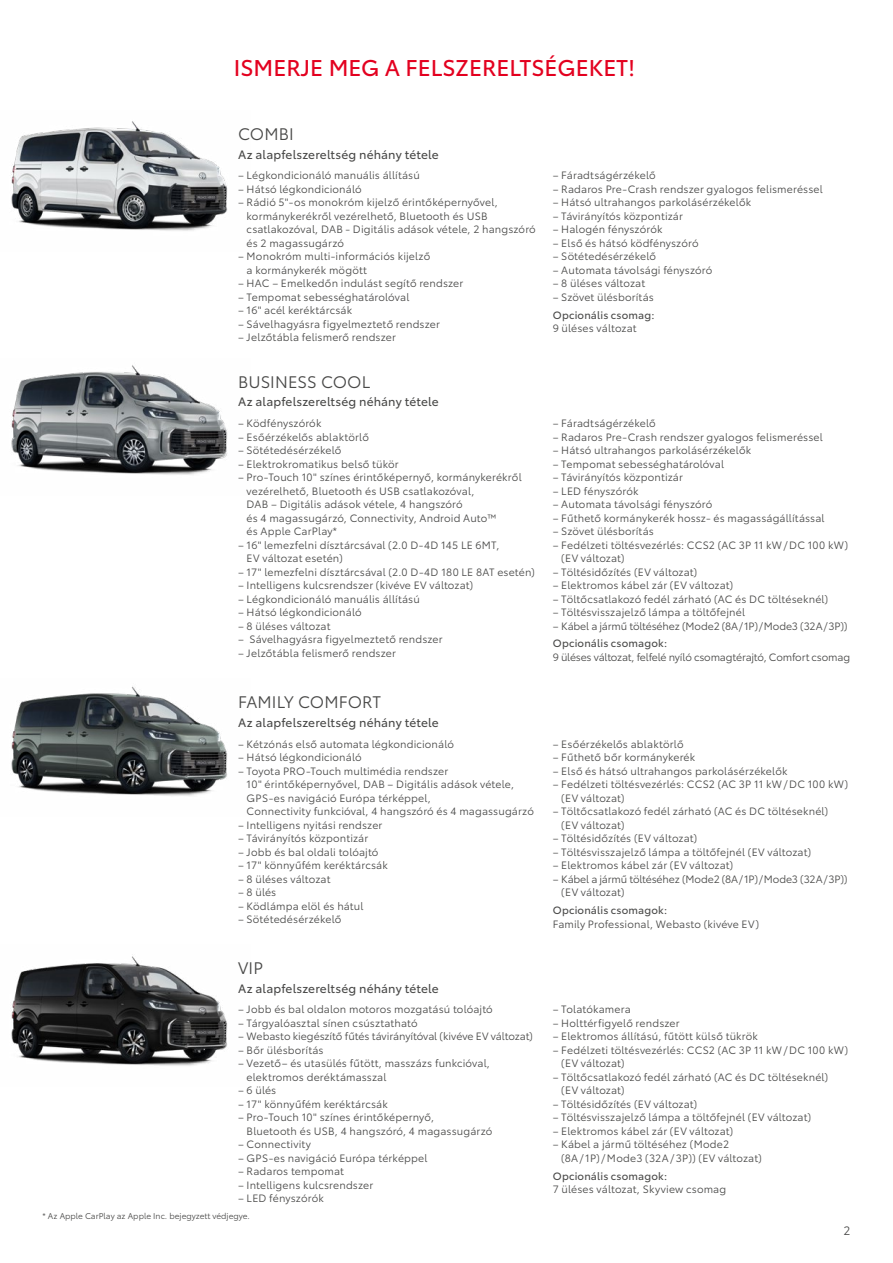
<style>
.page{position:relative;width:893px;height:1263px;background:#fff}
.page>*{position:absolute;margin:0;border:0;box-sizing:border-box;transform-origin:0 0}
.t1{font:22.5px "Toyota Type";color:#e3001f}
.t2{font:16.5px "Toyota Type";letter-spacing:.005em;color:#494948}
.t3{font:12px "Toyota Type";letter-spacing:.01em;color:#494948}
.t4{font:12px "Toyota Type";color:#494948}
.t5{font:10.5px/13.5px "Toyota Type";letter-spacing:.015em;color:#494948}
.t6{font:10.5px/13.5px "Toyota Type";letter-spacing:-.01em;color:#494948}
.t7{font:10.5px "Toyota Type";letter-spacing:.02em;color:#494948}
.t8{font:10.5px "Toyota Type";letter-spacing:-.015em;color:#494948}
.t9{font:10.5px "Toyota Type";letter-spacing:-.005em;color:#494948}
.t10{font:8.25px "Toyota Type";color:#494948}
</style>
<div class="page">
<img style="left:11px;top:121px;width:217px;height:110px">
<img style="left:11px;top:365px;width:217px;height:110px">
<img style="left:11px;top:686px;width:217px;height:110px">
<img style="left:11px;top:954px;width:216px;height:112px">
<h1 class="t1" style="left:234px;top:51px;width:403px">ISMERJE MEG A FELSZERELTSÉGEKET!</h1>
<h2 class="t2" style="left:238px;top:122px;width:57px">COMBI</h2>
<p class="t3" style="left:238px;top:145px;width:202px">Az alapfelszereltség néhány tétele</p>
<p class="t5" style="left:238px;top:168px;width:183px">– Légkondicionáló manuális állítású</p>
<p class="t5" style="left:238px;top:181px;width:125px">– Hátsó légkondicionáló</p>
<p class="t5" style="left:247px;top:195px;width:291px;text-indent:-9px">– Rádió 5"-os monokróm kijelző érintőképernyővel, kormánykerékről vezérelhető, Bluetooth és USB csatlakozóval, DAB - Digitális adások vétele, 2 hangszóró és 2 magassugárzó</p>
<p class="t5" style="left:247px;top:249px;width:185px;text-indent:-9px">– Monokróm multi‑információs kijelző a kormánykerék mögött</p>
<p class="t5" style="left:238px;top:276px;width:227px">– HAC – Emelkedőn indulást segítő rendszer</p>
<p class="t5" style="left:238px;top:289px;width:173px">– Tempomat sebességhatárolóval</p>
<p class="t5" style="left:238px;top:303px;width:116px">– 16" acél keréktárcsák</p>
<p class="t5" style="left:238px;top:316px;width:203px">– Sávelhagyásra figyelmeztető rendszer</p>
<p class="t5" style="left:238px;top:330px;width:159px">– Jelzőtábla felismerő rendszer</p>
<h2 class="t2" style="left:238px;top:370px;width:134px">BUSINESS COOL</h2>
<p class="t3" style="left:238px;top:393px;width:202px">Az alapfelszereltség néhány tétele</p>
<p class="t5" style="left:238px;top:416px;width:85px">– Ködfényszórók</p>
<p class="t5" style="left:238px;top:429px;width:132px">– Esőérzékelős ablaktörlő</p>
<p class="t5" style="left:238px;top:443px;width:105px">– Sötétedésérzékelő</p>
<p class="t5" style="left:238px;top:456px;width:162px">– Elektrokromatikus belső tükör</p>
<p class="t5" style="left:247px;top:470px;width:277px;text-indent:-9px">– Pro-Touch 10" színes érintőképernyő, kormánykerékről vezérelhető, Bluetooth és USB csatlakozóval,<br>DAB – Digitális adások vétele, 4 hangszóró<br>és 4 magassugárzó, Connectivity, Android Auto™<br>és Apple CarPlay*</p>
<p class="t5" style="left:247px;top:537px;width:254px;text-indent:-9px">– 16" lemezfelni dísztárcsával (2.0 D-4D 145 LE 6MT,<br>EV változat esetén)</p>
<p class="t5" style="left:238px;top:564px;width:298px">– 17" lemezfelni dísztárcsával (2.0 D-4D 180 LE 8AT esetén)</p>
<p class="t5" style="left:238px;top:578px;width:237px">– Intelligens kulcsrendszer (kivéve EV változat)</p>
<p class="t5" style="left:238px;top:591px;width:183px">– Légkondicionáló manuális állítású</p>
<p class="t5" style="left:238px;top:605px;width:125px">– Hátsó légkondicionáló</p>
<p class="t5" style="left:238px;top:618px;width:94px">– 8 üléses változat</p>
<p class="t5" style="left:238px;top:632px;width:206px">– Sávelhagyásra figyelmeztető rendszer</p>
<p class="t5" style="left:238px;top:645px;width:159px">– Jelzőtábla felismerő rendszer</p>
<h2 class="t2" style="left:238px;top:690px;width:144px">FAMILY COMFORT</h2>
<p class="t3" style="left:238px;top:714px;width:202px">Az alapfelszereltség néhány tétele</p>
<p class="t5" style="left:238px;top:736px;width:217px">– Kétzónás első automata légkondicionáló</p>
<p class="t5" style="left:238px;top:750px;width:125px">– Hátsó légkondicionáló</p>
<p class="t5" style="left:247px;top:763px;width:289px;text-indent:-9px">– Toyota PRO-Touch multimédia rendszer<br>10" érintőképernyővel, DAB – Digitális adások vétele, GPS-es navigáció Európa térképpel,<br>Connectivity funkcióval, 4 hangszóró és 4 magassugárzó</p>
<p class="t5" style="left:238px;top:817px;width:146px">– Intelligens nyitási rendszer</p>
<p class="t5" style="left:238px;top:831px;width:132px">– Távirányítós központizár</p>
<p class="t5" style="left:238px;top:844px;width:142px">– Jobb és bal oldali tolóajtó</p>
<p class="t5" style="left:238px;top:858px;width:151px">– 17" könnyűfém keréktárcsák</p>
<p class="t5" style="left:238px;top:871px;width:94px">– 8 üléses változat</p>
<p class="t5" style="left:238px;top:885px;width:40px">– 8 ülés</p>
<p class="t5" style="left:238px;top:898px;width:127px">– Ködlámpa elöl és hátul</p>
<p class="t5" style="left:238px;top:912px;width:105px">– Sötétedésérzékelő</p>
<h2 class="t2" style="left:238px;top:956px;width:26px">VIP</h2>
<p class="t3" style="left:238px;top:979px;width:202px">Az alapfelszereltség néhány tétele</p>
<p class="t5" style="left:238px;top:1002px;width:256px">– Jobb és bal oldalon motoros mozgatású tolóajtó</p>
<p class="t5" style="left:238px;top:1015px;width:181px">– Tárgyalóasztal sínen csúsztatható</p>
<p class="t9" style="left:238px;top:1029px;width:296px">– Webasto kiegészítő fűtés távirányítóval (kivéve EV változat)</p>
<p class="t5" style="left:238px;top:1042px;width:87px">– Bőr ülésborítás</p>
<p class="t5" style="left:247px;top:1056px;width:245px;text-indent:-9px">– Vezető– és utasülés fűtött, masszázs funkcióval, elektromos deréktámasszal</p>
<p class="t5" style="left:238px;top:1083px;width:40px">– 6 ülés</p>
<p class="t5" style="left:238px;top:1097px;width:151px">– 17" könnyűfém keréktárcsák</p>
<p class="t5" style="left:247px;top:1110px;width:247px;text-indent:-9px">– Pro-Touch 10" színes érintőképernyő,<br>Bluetooth és USB, 4 hangszóró, 4 magassugárzó</p>
<p class="t5" style="left:238px;top:1137px;width:74px">– Connectivity</p>
<p class="t5" style="left:238px;top:1151px;width:191px">– GPS-es navigáció Európa térképpel</p>
<p class="t5" style="left:238px;top:1164px;width:107px">– Radaros tempomat</p>
<p class="t5" style="left:238px;top:1178px;width:137px">– Intelligens kulcsrendszer</p>
<p class="t5" style="left:238px;top:1191px;width:87px">– LED fényszórók</p>
<p class="t10" style="left:43px;top:1210px;width:209px">* Az Apple CarPlay az Apple Inc. bejegyzett védjegye.</p>
<p class="t5" style="left:553px;top:168px;width:105px">– Fáradtságérzékelő</p>
<p class="t5" style="left:553px;top:181px;width:271px">– Radaros Pre-Crash rendszer gyalogos felismeréssel</p>
<p class="t5" style="left:553px;top:195px;width:200px">– Hátsó ultrahangos parkolásérzékelők</p>
<p class="t5" style="left:553px;top:208px;width:132px">– Távirányítós központizár</p>
<p class="t5" style="left:553px;top:222px;width:111px">– Halogén fényszórók</p>
<p class="t5" style="left:553px;top:235px;width:147px">– Első és hátsó ködfényszóró</p>
<p class="t5" style="left:553px;top:249px;width:105px">– Sötétedésérzékelő</p>
<p class="t5" style="left:553px;top:262px;width:161px">– Automata távolsági fényszóró</p>
<p class="t5" style="left:553px;top:276px;width:94px">– 8 üléses változat</p>
<p class="t5" style="left:553px;top:289px;width:103px">– Szövet ülésborítás</p>
<p class="t7" style="left:553px;top:307px;width:103px">Opcionális csomag:</p>
<p class="t5" style="left:553px;top:321px;width:85px">9 üléses változat</p>
<p class="t5" style="left:553px;top:416px;width:105px">– Fáradtságérzékelő</p>
<p class="t5" style="left:553px;top:429px;width:271px">– Radaros Pre-Crash rendszer gyalogos felismeréssel</p>
<p class="t5" style="left:553px;top:443px;width:200px">– Hátsó ultrahangos parkolásérzékelők</p>
<p class="t5" style="left:553px;top:456px;width:173px">– Tempomat sebességhatárolóval</p>
<p class="t5" style="left:553px;top:470px;width:132px">– Távirányítós központizár</p>
<p class="t5" style="left:553px;top:483px;width:87px">– LED fényszórók</p>
<p class="t5" style="left:553px;top:497px;width:161px">– Automata távolsági fényszóró</p>
<p class="t5" style="left:553px;top:510px;width:273px">– Fűthető kormánykerék hossz- és magasságállítással</p>
<p class="t5" style="left:553px;top:524px;width:103px">– Szövet ülésborítás</p>
<p class="t5" style="left:561px;top:537px;width:288px;text-indent:-9px">– Fedélzeti töltésvezérlés: CCS2 (AC 3P 11 kW/DC 100 kW) (EV változat)</p>
<p class="t5" style="left:553px;top:564px;width:146px">– Töltésidőzítés (EV változat)</p>
<p class="t5" style="left:553px;top:578px;width:182px">– Elektromos kábel zár (EV változat)</p>
<p class="t5" style="left:553px;top:591px;width:277px">– Töltőcsatlakozó fedél zárható (AC és DC töltéseknél)</p>
<p class="t5" style="left:553px;top:605px;width:194px">– Töltésvisszajelző lámpa a töltőfejnél</p>
<p class="t6" style="left:553px;top:618px;width:296px">– Kábel a jármű töltéséhez (Mode2 (8A/1P)/Mode3 (32A/3P))</p>
<p class="t7" style="left:553px;top:636px;width:116px">Opcionális csomagok:</p>
<p class="t8" style="left:553px;top:649px;width:299px">9 üléses változat, felfelé nyíló csomagtérajtó, Comfort csomag</p>
<p class="t5" style="left:553px;top:736px;width:132px">– Esőérzékelős ablaktörlő</p>
<p class="t5" style="left:553px;top:750px;width:144px">– Fűthető bőr kormánykerék</p>
<p class="t5" style="left:553px;top:763px;width:236px">– Első és hátsó ultrahangos parkolásérzékelők</p>
<p class="t5" style="left:561px;top:777px;width:288px;text-indent:-9px">– Fedélzeti töltésvezérlés: CCS2 (AC 3P 11 kW/DC 100 kW) (EV változat)</p>
<p class="t5" style="left:561px;top:804px;width:268px;text-indent:-9px">– Töltőcsatlakozó fedél zárható (AC és DC töltéseknél) (EV változat)</p>
<p class="t5" style="left:553px;top:831px;width:146px">– Töltésidőzítés (EV változat)</p>
<p class="t5" style="left:553px;top:844px;width:260px">– Töltésvisszajelző lámpa a töltőfejnél (EV változat)</p>
<p class="t5" style="left:553px;top:858px;width:182px">– Elektromos kábel zár (EV változat)</p>
<p class="t6" style="left:561px;top:871px;width:288px;text-indent:-9px">– Kábel a jármű töltéséhez (Mode2 (8A/1P)/Mode3 (32A/3P)) (EV változat)</p>
<p class="t7" style="left:553px;top:902px;width:116px">Opcionális csomagok:</p>
<p class="t5" style="left:553px;top:916px;width:208px">Family Professional, Webasto (kivéve EV)</p>
<p class="t5" style="left:553px;top:1002px;width:79px">– Tolatókamera</p>
<p class="t5" style="left:553px;top:1016px;width:128px">– Holttérfigyelő rendszer</p>
<p class="t5" style="left:553px;top:1029px;width:207px">– Elektromos állítású, fűtött külső tükrök</p>
<p class="t5" style="left:561px;top:1043px;width:288px;text-indent:-9px">– Fedélzeti töltésvezérlés: CCS2 (AC 3P 11 kW/DC 100 kW) (EV változat)</p>
<p class="t5" style="left:561px;top:1070px;width:268px;text-indent:-9px">– Töltőcsatlakozó fedél zárható (AC és DC töltéseknél) (EV változat)</p>
<p class="t5" style="left:553px;top:1097px;width:146px">– Töltésidőzítés (EV változat)</p>
<p class="t5" style="left:553px;top:1110px;width:260px">– Töltésvisszajelző lámpa a töltőfejnél (EV változat)</p>
<p class="t5" style="left:553px;top:1124px;width:182px">– Elektromos kábel zár (EV változat)</p>
<p class="t5" style="left:561px;top:1137px;width:202px;text-indent:-9px">– Kábel a jármű töltéséhez (Mode2 (8A/1P)/Mode3 (32A/3P)) (EV változat)</p>
<p class="t7" style="left:553px;top:1168px;width:116px">Opcionális csomagok:</p>
<p class="t5" style="left:553px;top:1182px;width:175px">7 üléses változat, Skyview csomag</p>
<p class="t4" style="left:843px;top:1222px;width:8px">2</p>
</div>
